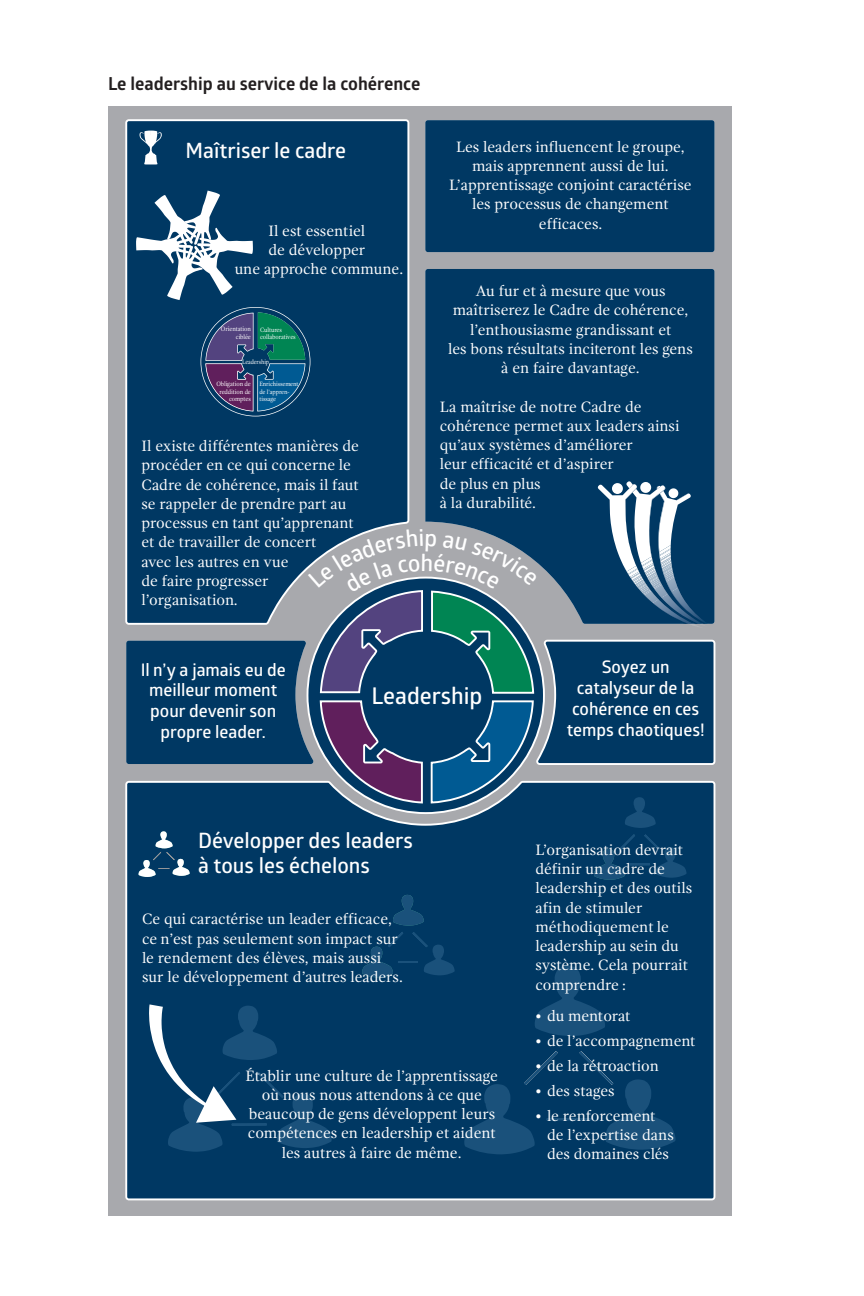
<style>
.page{position:relative;width:864px;height:1296px;background:#fff}
.page>*{position:absolute;margin:0;border:0;box-sizing:border-box;transform-origin:0 0}
.t1{font:600 23.2px "Glober";color:#fff}
.t2{font:600 21.2px/25.4px "Glober";color:#fff}
.Tab_Fig_-_Titre{font:700 18px "Glober";color:#231f20}
.t3{font:600 17.4px/20.8px "Glober";color:#fff;text-align:center}
.t4{font:15.4px/19.2px "Gandhi Serif";color:#fff}
.t5{font:6.4px/7.4px "Gandhi Serif";letter-spacing:-.015em;color:#fff;text-align:right;scale:.92 1}
.t6{font:6.4px "Gandhi Serif";letter-spacing:-.015em;color:#fff;scale:.87 1}
</style>
<div class="page">
<div style="left:108px;top:106px;width:624px;height:1110px;background:#a8a9ad"></div>
<div style="left:125px;top:119px;width:284px;height:504px;background:#003863"></div>
<svg style="left:139px;top:131px;width:23px;height:33px"></svg>
<svg style="left:136px;top:191px;width:117px;height:109px;background:#4c7391"></svg>
<div style="left:425px;top:120px;width:289px;height:132px;background:#003863;border-radius:3px"></div>
<div style="left:425px;top:269px;width:289px;height:212px;background:#003863"></div>
<div style="left:125px;top:782px;width:590px;height:418px;background:#003863"></div>
<svg style="left:393px;top:895px;width:31px;height:31px"></svg>
<svg style="left:362px;top:932px;width:93px;height:45px;background:#073f69"></svg>
<svg style="left:535px;top:965px;width:70px;height:71px;background:#0d456f"></svg>
<svg style="left:464px;top:1051px;width:212px;height:103px;background:#073e69"></svg>
<svg style="left:149px;top:1004px;width:183px;height:148px;background:#144971"></svg>
<svg style="left:201px;top:307px;width:109px;height:109px;background:#244f72"></svg>
<svg style="left:126px;top:481px;width:590px;height:399px;background:#2b5678"></svg>
<p class="Tab_Fig_-_Titre" style="left:108px;top:71px;width:314px">Le leadership au service de la cohérence</p>
<p class="t2" style="left:186px;top:137px;width:162px">Maîtriser le cadre</p>
<p class="t4" style="left:235px;top:221px;width:170px;text-align:center">Il est essentiel<br>de développer<br>une approche commune.</p>
<p class="t5" style="left:221px;top:325px;width:34px">Orientation ciblée</p>
<p class="t5" style="left:260px;top:326px;width:40px;text-align:left">Cultures collaboratives</p>
<p class="t6" style="left:242px;top:359px;width:32px">Leadership</p>
<p class="t5" style="left:216px;top:381px;width:39px">Obligation de reddition de comptes</p>
<p class="t5" style="left:259px;top:381px;width:44px;text-align:left">Enrichissement de l’appren&shy;tissage</p>
<p class="t4" style="left:141px;top:437px;width:219px">Il existe différentes manières de procéder en ce qui concerne le<br>Cadre de cohérence, mais il faut se rappeler de prendre part au processus en tant qu’apprenant et de travailler de concert<br>avec les autres en vue<br>de faire progresser l’organisation.</p>
<p class="t4" style="left:449px;top:137px;width:244px;text-align:center">Les leaders influencent le groupe, mais apprennent aussi de lui.<br>L’apprentissage conjoint caractérise les processus de changement efficaces.</p>
<p class="t4" style="left:448px;top:282px;width:246px;text-align:center">Au fur et à mesure que vous maîtriserez le Cadre de cohérence, l’enthousiasme grandissant et<br>les bons résultats inciteront les gens à en faire davantage.</p>
<p class="t4" style="left:440px;top:397px;width:241px">La maîtrise de notre Cadre de cohérence permet aux leaders ainsi qu’aux systèmes d’améliorer<br>leur efficacité et d’aspirer<br>de plus en plus<br>à la durabilité.</p>
<p class="t3" style="left:141px;top:659px;width:146px">Il n’y a jamais eu de meilleur moment pour devenir son propre leader.</p>
<p class="t3" style="left:567px;top:656px;width:140px">Soyez un catalyseur de la cohérence en ces temps chaotiques!</p>
<p class="t1" style="left:372px;top:680px;width:112px">Leadership</p>
<p class="t2" style="left:198px;top:827px;width:216px">Développer des leaders à tous les échelons</p>
<p class="t4" style="left:142px;top:910px;width:262px">Ce qui caractérise un leader efficace, ce n’est pas seulement son impact sur le rendement des élèves, mais aussi sur le développement d’autres leaders.</p>
<p class="t4" style="left:246px;top:1066px;width:254px;text-align:center">Établir une culture de l’apprentissage où nous nous attendons à ce que beaucoup de gens développent leurs compétences en leadership et aident les autres à faire de même.</p>
<p class="t4" style="left:536px;top:840px;width:158px">L’organisation devrait définir un cadre de leadership et des outils afin de stimuler méthodiquement le leadership au sein du système. Cela pourrait comprendre :</p>
<p class="t4" style="left:536px;top:1006px;width:97px">• du mentorat</p>
<p class="t4" style="left:536px;top:1031px;width:161px">• de l’accompagnement</p>
<p class="t4" style="left:536px;top:1056px;width:125px">• de la rétroaction</p>
<p class="t4" style="left:536px;top:1081px;width:81px">• des stages</p>
<p class="t4" style="left:547px;top:1106px;width:128px;text-indent:-12px">• le renforcement de l’expertise dans des domaines clés</p>
</div>
